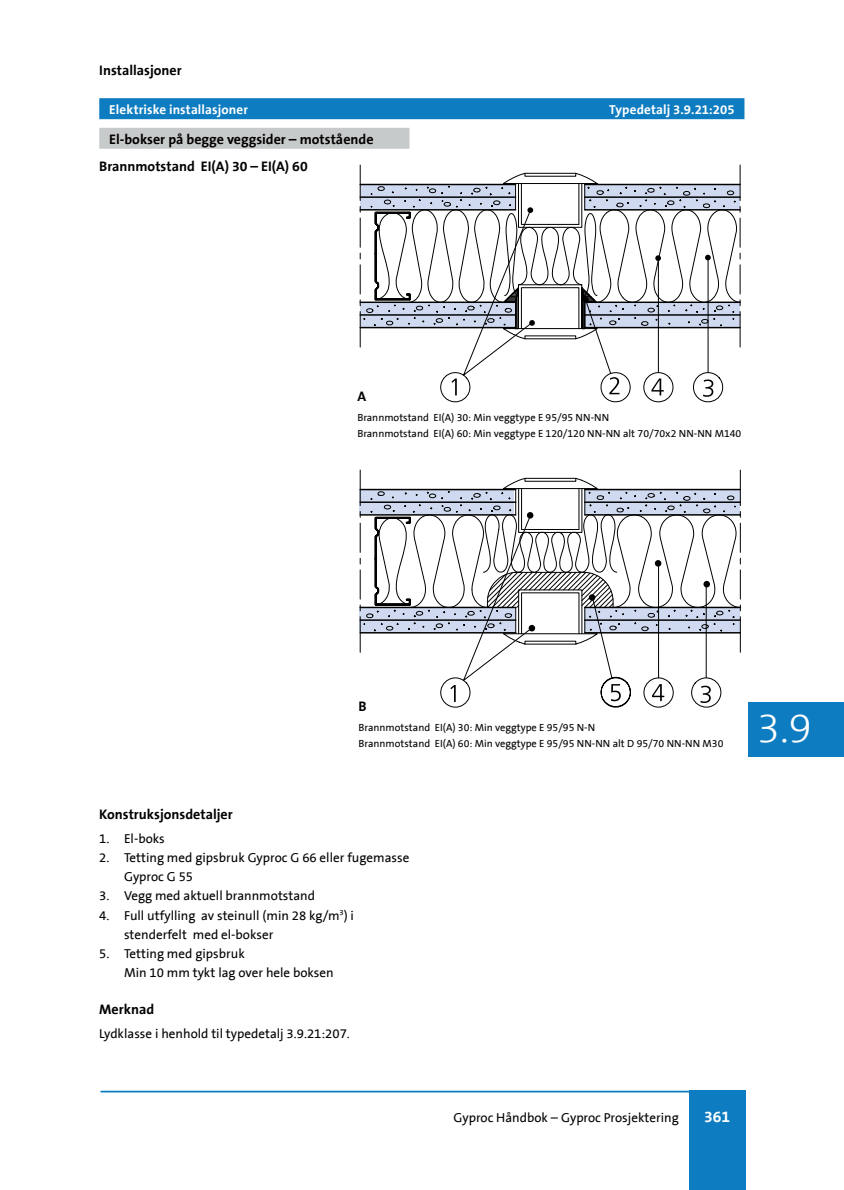
<style>
.page{position:relative;width:844px;height:1190px;background:#fff}
.page>*{position:absolute;margin:0;border:0;box-sizing:border-box;transform-origin:0 0}
.t1{font:300 42px "The Sans B3";color:#fff}
.t2{font:700 15.75px "The Sans B7";color:#fff}
.t3{font:700 14px/28px "The Sans B7";color:#040000}
.t4{font:13.12px/19.2px "The Sans B5 Plain";color:#040000}
.t5{font:700 13.12px "The Sans B7";letter-spacing:.01em;color:#fff}
.t6{font:10.5px/15.8px "The Sans B5 Plain";color:#040000}
</style>
<div class="page">
<div style="left:688px;top:1091px;width:57px;height:99px;background:#0d7cc1"></div>
<hr style="left:100px;top:1091px;width:645px;height:1px;background:#0d7cc1">
<div style="left:748px;top:702px;width:95px;height:55px;background:#0d7cc1"></div>
<hr style="left:739px;top:165px;width:1px;height:36px;background:#000">
<hr style="left:360px;top:165px;width:1px;height:36px;background:#000">
<svg style="left:359px;top:172px;width:381px;height:231px"></svg>
<hr style="left:360px;top:470px;width:1px;height:36px;background:#000">
<hr style="left:740px;top:470px;width:1px;height:36px;background:#000">
<svg style="left:360px;top:478px;width:381px;height:230px"></svg>
<div style="left:527px;top:512px;width:6px;height:7px;background:#000;border-radius:50%"></div>
<div style="left:528px;top:625px;width:7px;height:6px;background:#000;border-radius:50%"></div>
<div style="left:588px;top:594px;width:7px;height:7px;background:#000;border-radius:50%"></div>
<div style="left:654px;top:560px;width:7px;height:7px;background:#000;border-radius:50%"></div>
<div style="left:703px;top:581px;width:7px;height:6px;background:#000;border-radius:50%"></div>
<div style="left:99px;top:128px;width:310px;height:21px;background:#c7cacb"></div>
<div style="left:99px;top:98px;width:645px;height:21px;background:#0d7cc1"></div>
<p class="t3" style="left:99px;top:57px;width:84px">Installasjoner</p>
<p class="t5" style="left:109px;top:101px;width:140px">Elektriske installasjoner</p>
<p class="t5" style="left:609px;top:101px;width:127px">Typedetalj 3.9.21:205</p>
<p class="t3" style="left:99px;top:125px;width:276px;text-indent:10px">El-bokser på begge veggsider – motstående<br>Brannmotstand EI(A) 30 – EI(A) 60</p>
<p class="t3" style="left:357px;top:383px;width:10px">A</p>
<p class="t6" style="left:357px;top:410px;width:385px">Brannmotstand EI(A) 30: Min veggtype E 95/95 NN-NN<br>Brannmotstand EI(A) 60: Min veggtype E 120/120 NN-NN alt 70/70x2 NN-NN M140</p>
<p class="t3" style="left:358px;top:693px;width:10px">B</p>
<p class="t6" style="left:358px;top:720px;width:366px">Brannmotstand EI(A) 30: Min veggtype E 95/95 N-N<br>Brannmotstand EI(A) 60: Min veggtype E 95/95 NN-NN alt D 95/70 NN-NN M30</p>
<p class="t3" style="left:99px;top:801px;width:135px">Konstruksjonsdetaljer</p>
<p class="t4" style="left:99px;top:829px;width:67px">1. El-boks</p>
<p class="t4" style="left:124px;top:848px;width:287px;text-indent:-25px">2. Tetting med gipsbruk Gyproc G 66 eller fugemasse<br>Gyproc G 55</p>
<p class="t4" style="left:99px;top:886px;width:217px">3. Vegg med aktuell brannmotstand</p>
<p class="t4" style="left:124px;top:906px;width:231px;text-indent:-25px">4. Full utfylling av steinull (min 28 kg/m<sup>3</sup>) i stenderfelt med el-bokser</p>
<p class="t4" style="left:124px;top:944px;width:211px;text-indent:-25px">5. Tetting med gipsbruk<br>Min 10 mm tykt lag over hele boksen</p>
<p class="t3" style="left:99px;top:996px;width:56px">Merknad</p>
<p class="t4" style="left:99px;top:1024px;width:252px">Lydklasse i henhold til typedetalj 3.9.21:207.</p>
<p class="t4" style="left:453px;top:1108px;width:227px">Gyproc Håndbok – Gyproc Prosjektering</p>
<p class="t2" style="left:704px;top:1107px;width:27px">361</p>
<h1 class="t1" style="left:756px;top:701px;width:56px">3.9</h1>
<h1 class="t1" style="left:756px;top:724px;width:80px">3.10</h1>
</div>
